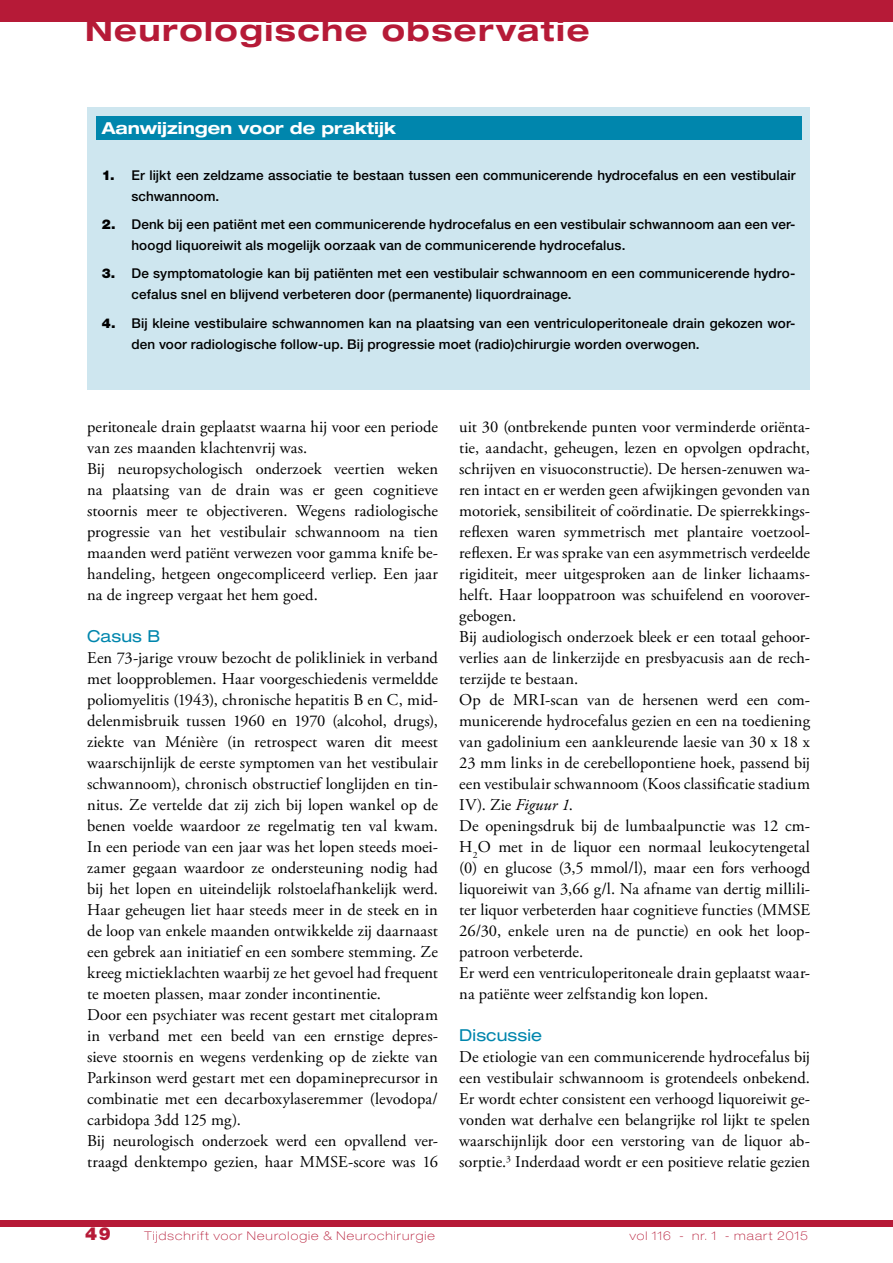
<style>
.page{position:relative;width:893px;height:1263px;background:#fff}
.page>*{position:absolute;margin:0;border:0;box-sizing:border-box;transform-origin:0 0}
.t1{font:700 expanded 30px "Helvetica Neue LT Std";letter-spacing:.05em;color:#b61a37}
.t2{font:900 18px "Helvetica Neue LT Std";color:#b61a37}
.t3{font:16.5px/21px "Adobe Garamond Pro";letter-spacing:.005em;color:#000}
.t4{font:700 expanded 16.5px "Helvetica Neue LT Std";color:#fff}
.t5{font:expanded 16.5px "Helvetica Neue LT Std";letter-spacing:.01em;color:#0086ad}
.t6{font:500 13.5px/21px "Helvetica Neue LT Std";letter-spacing:.01em;color:#000}
.t7{font:100 expanded 12px "Helvetica Neue LT Std";letter-spacing:.09em;color:#b61a37}
.s1{font-weight:900}
.s2{font-style:italic}
</style>
<div class="page">
<div style="left:0;top:1220px;width:893px;height:7px;background:#b61a37"></div>
<div style="left:0;top:0;width:893px;height:21px;background:#b61a37"></div>
<div style="left:87px;top:108px;width:723px;height:282px;background:#cee6ef"></div>
<div style="left:96px;top:116px;width:705px;height:24px;background:#0086ad"></div>
<h1 class="t1" style="left:85px;top:11px;width:506px">Neurologische observatie</h1>
<p class="t4" style="left:102px;top:118px;width:296px">Aanwijzingen voor de praktijk</p>
<p class="t6" style="left:131px;top:164px;width:666px;text-indent:-30px"><span class="s1">1.</span> Er lijkt een zeldzame associatie te bestaan tussen een communicerende hydrocefalus en een vestibulair schwannoom.</p>
<p class="t6" style="left:131px;top:214px;width:666px;text-indent:-30px"><span class="s1">2.</span> Denk bij een patiënt met een communicerende hydrocefalus en een vestibulair schwannoom aan een ver&shy;hoogd liquoreiwit als mogelijk oorzaak van de communicerende hydrocefalus.</p>
<p class="t6" style="left:131px;top:263px;width:666px;text-indent:-30px"><span class="s1">3.</span> De symptomatologie kan bij patiënten met een vestibulair schwannoom en een communicerende hydro&shy;cefalus snel en blijvend verbeteren door (permanente) liquordrainage.</p>
<p class="t6" style="left:131px;top:312px;width:666px;text-indent:-30px"><span class="s1">4.</span> Bij kleine vestibulaire schwannomen kan na plaatsing van een ventriculoperitoneale drain gekozen wor&shy;den voor radiologische follow-up. Bij progressie moet (radio)chirurgie worden overwogen.</p>
<p class="t3" style="left:87px;top:417px;width:352px">peritoneale drain geplaatst waarna hij voor een periode van zes maanden klachtenvrij was.<br>Bij neuropsychologisch onderzoek veertien weken na plaatsing van de drain was er geen cognitieve stoornis meer te objectiveren. Wegens radiologische progressie van het vestibulair schwannoom na tien maanden werd patiënt verwezen voor gamma knife be&shy;handeling, hetgeen ongecompliceerd verliep. Een jaar na de ingreep vergaat het hem goed.</p>
<p class="t5" style="left:87px;top:626px;width:75px">Casus B</p>
<p class="t3" style="left:87px;top:648px;width:352px">Een 73-jarige vrouw bezocht de polikliniek in verband met loopproblemen. Haar voorgeschiedenis vermeldde poliomyelitis (1943), chronische hepatitis B en C, mid&shy;delenmisbruik tussen 1960 en 1970 (alcohol, drugs), ziekte van Ménière (in retrospect waren dit meest waarschijnlijk de eerste symptomen van het vestibulair schwannoom), chronisch obstructief longlijden en tin&shy;nitus. Ze vertelde dat zij zich bij lopen wankel op de benen voelde waardoor ze regelmatig ten val kwam.<br>In een periode van een jaar was het lopen steeds moei&shy;zamer gegaan waardoor ze ondersteuning nodig had bij het lopen en uiteindelijk rolstoelafhankelijk werd.<br>Haar geheugen liet haar steeds meer in de steek en in de loop van enkele maanden ontwikkelde zij daarnaast een gebrek aan initiatief en een sombere stemming. Ze kreeg mictieklachten waarbij ze het gevoel had frequent te moeten plassen, maar zonder incontinentie.<br>Door een psychiater was recent gestart met citalopram in verband met een beeld van een ernstige depres&shy;sieve stoornis en wegens verdenking op de ziekte van Parkinson werd gestart met een dopamineprecursor in combinatie met een decarboxylaseremmer (levodopa/ carbidopa 3dd 125 mg).<br>Bij neurologisch onderzoek werd een opvallend ver&shy;traagd denktempo gezien, haar MMSE-score was 16</p>
<p class="t3" style="left:459px;top:417px;width:352px">uit 30 (ontbrekende punten voor verminderde oriënta&shy;tie, aandacht, geheugen, lezen en opvolgen opdracht, schrijven en visuoconstructie). De hersen-zenuwen wa&shy;ren intact en er werden geen afwijkingen gevonden van motoriek, sensibiliteit of coördinatie. De spierrekkings&shy;reflexen waren symmetrisch met plantaire voetzool&shy;reflexen. Er was sprake van een asymmetrisch verdeelde rigiditeit, meer uitgesproken aan de linker lichaams&shy;helft. Haar looppatroon was schuifelend en voorover&shy;gebogen.<br>Bij audiologisch onderzoek bleek er een totaal gehoor&shy;verlies aan de linkerzijde en presbyacusis aan de rech&shy;terzijde te bestaan.<br>Op de MRI-scan van de hersenen werd een com&shy;municerende hydrocefalus gezien en een na toediening van gadolinium een aankleurende laesie van 30 x 18 x 23 mm links in de cerebellopontiene hoek, passend bij een vestibulair schwannoom (Koos classificatie stadium IV). Zie <span class="s2">Figuur 1</span>.<br>De openingsdruk bij de lumbaalpunctie was 12 cm-H<sub>2</sub>O met in de liquor een normaal leukocytengetal (0) en glucose (3,5 mmol/l), maar een fors verhoogd liquoreiwit van 3,66 g/l. Na afname van dertig millili&shy;ter liquor verbeterden haar cognitieve functies (MMSE 26/30, enkele uren na de punctie) en ook het loop&shy;patroon verbeterde.<br>Er werd een ventriculoperitoneale drain geplaatst waar&shy;na patiënte weer zelfstandig kon lopen.</p>
<p class="t5" style="left:459px;top:1025px;width:84px">Discussie</p>
<p class="t3" style="left:459px;top:1047px;width:352px;text-align:justify">De etiologie van een communicerende hydrocefalus bij een vestibulair schwannoom is grotendeels onbekend.<br>Er wordt echter consistent een verhoogd liquoreiwit ge&shy;vonden wat derhalve een belangrijke rol lijkt te spelen waarschijnlijk door een verstoring van de liquor ab&shy;sorptie.<sup>3</sup> Inderdaad wordt er een positieve relatie gezien</p>
<p class="t2" style="left:85px;top:1222px;width:27px">49</p>
<p class="t7" style="left:145px;top:1228px;width:292px">Tijdschrift voor Neurologie &amp; Neurochirurgie</p>
<p class="t7" style="left:629px;top:1228px;width:180px">vol 116 - nr. 1 - maart 2015</p>
</div>
